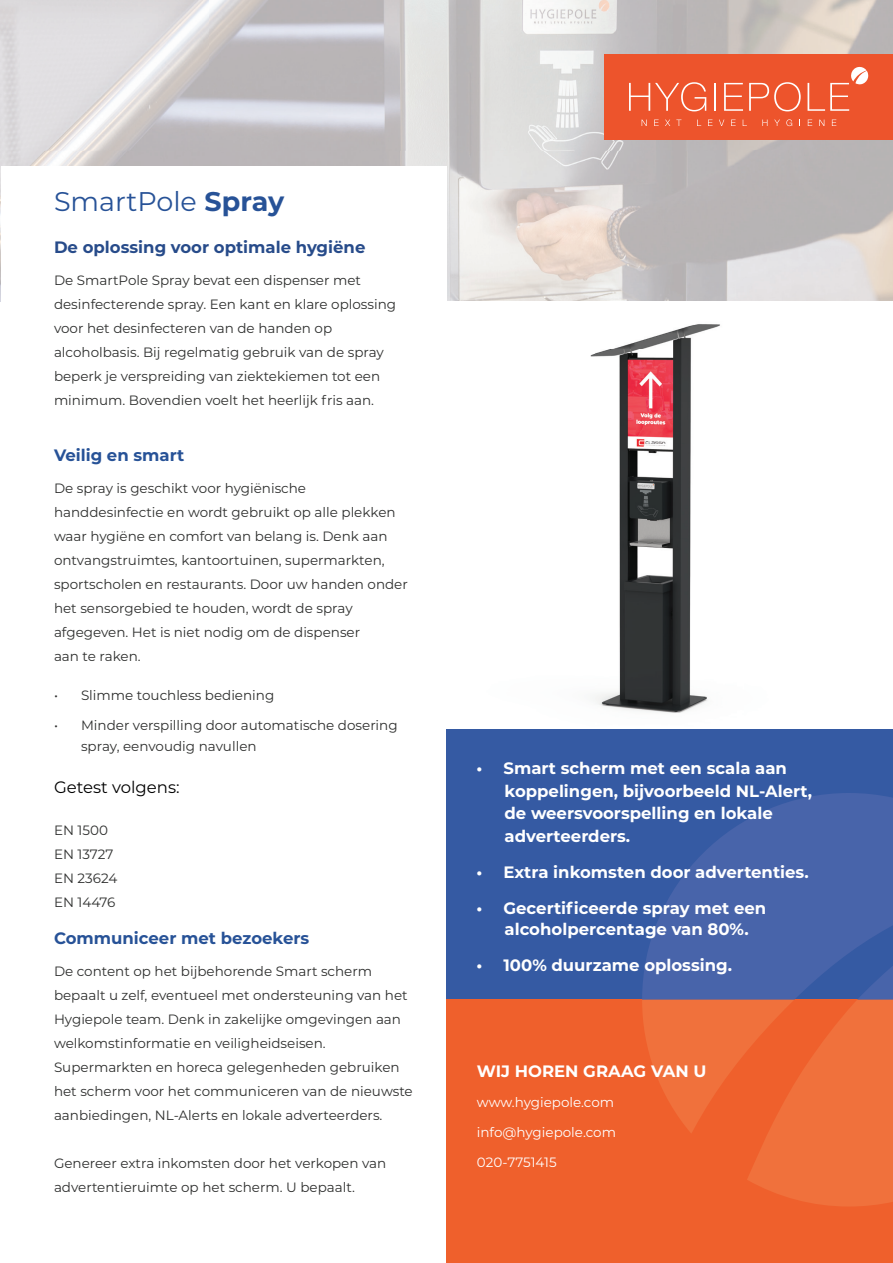
<style>
.page{position:relative;width:893px;height:1263px;background:#fff}
.page>*{position:absolute;margin:0;border:0;box-sizing:border-box;transform-origin:0 0}
.t1{font:27px "Montserrat";color:#275297}
.t2{font:700 16.5px/22.5px "Montserrat";color:#fff}
.t3{font:700 16.5px "Montserrat";color:#275297}
.t4{font:700 16.5px "Montserrat";color:#274b8a}
.t5{font:16.5px "Montserrat";color:#000}
.t6{font:13.5px/24px "Montserrat";color:#2e2f2e}
.t7{font:13.5px "Montserrat";color:#fff}
.s1{font-weight:700}
</style>
<div class="page">
<img style="left:0;top:0;width:840px;height:151px">
<img style="left:840px;top:0;width:53px;height:301px">
<img style="left:0;top:151px;width:735px;height:50px">
<img style="left:0;top:201px;width:1px;height:101px">
<img style="left:447px;top:201px;width:289px;height:100px">
<div style="left:1px;top:166px;width:445px;height:1097px;background:#fff"></div>
<div style="left:446px;top:729px;width:447px;height:271px;background:#355aa3"></div>
<div style="left:446px;top:1000px;width:447px;height:263px;background:#ef602c"></div>
<svg style="left:645px;top:793px;width:248px;height:172px;fill:#4864aa"></svg>
<svg style="left:642px;top:965px;width:251px;height:241px"></svg>
<img style="left:590px;top:324px;width:130px;height:389px">
<div style="left:604px;top:54px;width:289px;height:85px;background:#ed542c"></div>
<svg style="left:629px;top:82px;width:77px;height:29px"></svg>
<hr style="left:714px;top:83px;width:2px;height:28px;background:#fff">
<svg style="left:724px;top:83px;width:19px;height:28px"></svg>
<svg style="left:749px;top:82px;width:52px;height:29px"></svg>
<svg style="left:642px;top:120px;width:5px;height:6px"></svg>
<svg style="left:654px;top:120px;width:5px;height:6px"></svg>
<svg style="left:665px;top:120px;width:5px;height:6px"></svg>
<svg style="left:676px;top:120px;width:5px;height:6px"></svg>
<svg style="left:708px;top:120px;width:4px;height:6px"></svg>
<svg style="left:719px;top:120px;width:5px;height:6px"></svg>
<svg style="left:731px;top:120px;width:5px;height:6px"></svg>
<svg style="left:762px;top:120px;width:5px;height:6px"></svg>
<svg style="left:774px;top:120px;width:6px;height:6px"></svg>
<svg style="left:786px;top:119px;width:6px;height:7px"></svg>
<svg style="left:808px;top:120px;width:4px;height:6px"></svg>
<svg style="left:819px;top:120px;width:5px;height:6px"></svg>
<svg style="left:832px;top:120px;width:4px;height:6px"></svg>
<svg style="left:807px;top:67px;width:61px;height:44px"></svg>
<h1 class="t1" style="left:54px;top:183px;width:232px">SmartPole <span class="s1">Spray</span></h1>
<p class="t4" style="left:54px;top:236px;width:313px">De oplossing voor optimale hygiëne</p>
<p class="t6" style="left:54px;top:268px;width:344px">De SmartPole Spray bevat een dispenser met desinfecterende spray. Een kant en klare oplossing voor het desinfecteren van de handen op alcoholbasis. Bij regelmatig gebruik van de spray beperk je verspreiding van ziektekiemen tot een minimum. Bovendien voelt het heerlijk fris aan.</p>
<p class="t3" style="left:54px;top:443px;width:132px">Veilig en smart</p>
<p class="t6" style="left:54px;top:476px;width:355px">De spray is geschikt voor hygiënische handdesinfectie en wordt gebruikt op alle plekken waar hygiëne en comfort van belang is. Denk aan ontvangstruimtes, kantoortuinen, supermarkten, sportscholen en restaurants. Door uw handen onder het sensorgebied te houden, wordt de spray afgegeven. Het is niet nodig om de dispenser<br>aan te raken.</p>
<p class="t6" style="left:54px;top:683px;width:222px">• Slimme touchless bediening</p>
<p class="t6" style="left:81px;top:714px;width:318px;line-height:21px;text-indent:-27px">• Minder verspilling door automatische dosering spray, eenvoudig navullen</p>
<p class="t5" style="left:54px;top:776px;width:127px">Getest volgens:</p>
<p class="t6" style="left:54px;top:818px;width:65px">EN 1500<br>EN 13727<br>EN 23624<br>EN 14476</p>
<p class="t3" style="left:54px;top:926px;width:257px">Communiceer met bezoekers</p>
<p class="t6" style="left:54px;top:959px;width:360px">De content op het bijbehorende Smart scherm bepaalt u zelf, eventueel met ondersteuning van het Hygiepole team. Denk in zakelijke omgevingen aan welkomstinformatie en veiligheidseisen.<br>Supermarkten en horeca gelegenheden gebruiken het scherm voor het communiceren van de nieuwste aanbiedingen, NL-Alerts en lokale adverteerders.</p>
<p class="t6" style="left:54px;top:1151px;width:334px">Genereer extra inkomsten door het verkopen van advertentieruimte op het scherm. U bepaalt.</p>
<p class="t2" style="left:504px;top:756px;width:309px;text-indent:-28px">• Smart scherm met een scala aan koppelingen, bijvoorbeeld NL-Alert, de weersvoorspelling en lokale adverteerders.</p>
<p class="t2" style="left:476px;top:860px;width:334px">• Extra inkomsten door advertenties.</p>
<p class="t2" style="left:504px;top:896px;width:263px;line-height:21px;text-indent:-28px">• Gecertificeerde spray met een alcoholpercentage van 80%.</p>
<p class="t2" style="left:476px;top:953px;width:257px">• 100% duurzame oplossing.</p>
<p class="t2" style="left:477px;top:1059px;width:231px">WIJ HOREN GRAAG VAN U</p>
<p class="t7" style="left:477px;top:1093px;width:139px">www.hygiepole.com</p>
<p class="t7" style="left:477px;top:1123px;width:141px">info@hygiepole.com</p>
<p class="t7" style="left:477px;top:1153px;width:81px">020-7751415</p>
</div>
